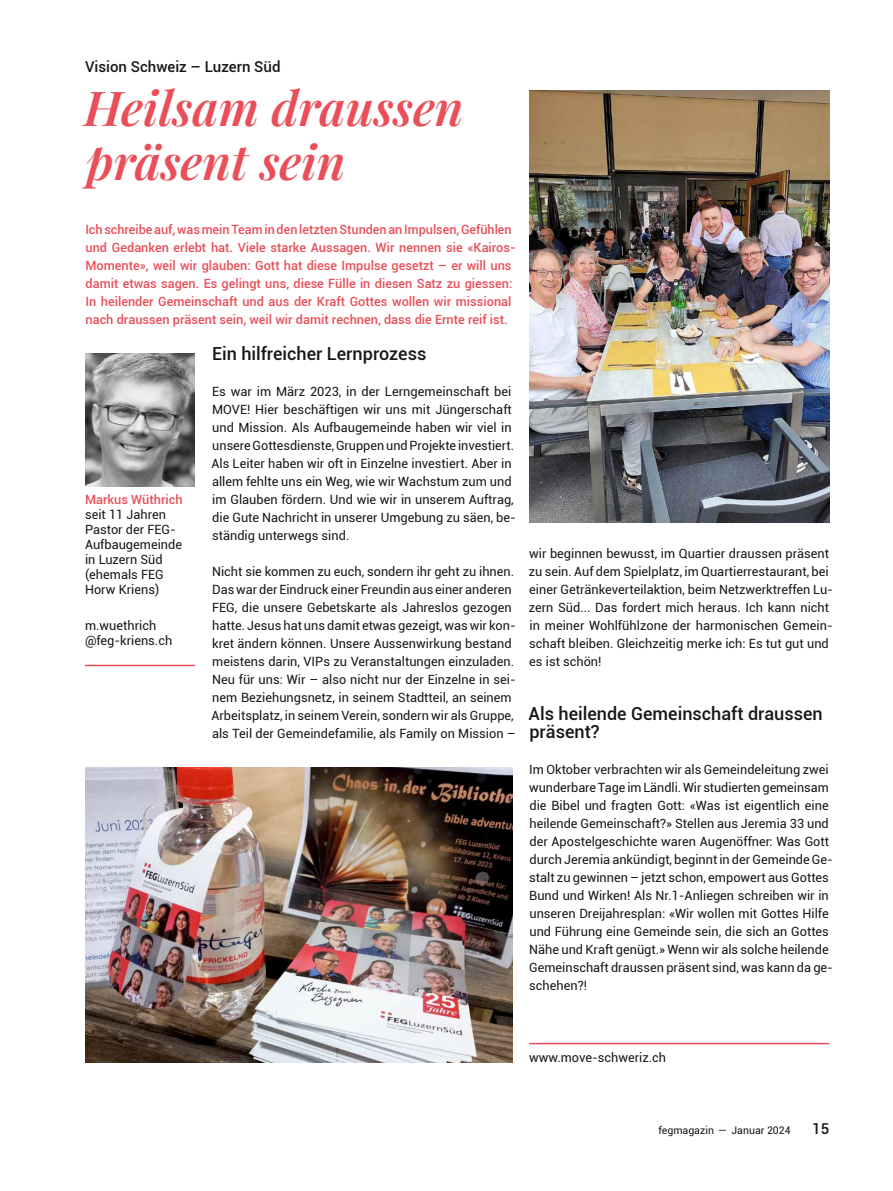
<style>
.page{position:relative;width:893px;height:1191px;background:#fff}
.page>*{position:absolute;margin:0;border:0;box-sizing:border-box;transform-origin:0 0}
.t1{font:italic 600 48px/54px "Playfair Display";color:#ea4f59}
.t2{font:500 18px/18px "Roboto";color:#181716}
.t3{font:500 15px "Roboto";color:#181716}
.t4{font:12.75px/18px "Roboto";color:#181716}
.t5{font:500 12.75px/18px "Roboto";color:#ea4f59}
.t6{font:10.5px "Roboto";color:#181716}
</style>
<div class="page">
<img style="left:85px;top:353px;width:110px;height:133px">
<img style="left:529px;top:90px;width:300px;height:432px">
<img style="left:85px;top:767px;width:427px;height:295px">
<hr style="left:529px;top:1042px;width:300px;height:2px;background:#ea4f59">
<hr style="left:85px;top:665px;width:110px;height:1px;background:#ea4f59">
<p class="t3" style="left:85px;top:56px;width:197px">Vision Schweiz – Luzern Süd</p>
<h1 class="t1" style="left:84px;top:77px;width:381px">Heilsam draussen präsent sein</h1>
<p class="t5" style="left:85px;top:220px;width:432px">Ich schreibe auf, was mein Team in den letzten Stunden an Impulsen, Gefühlen und Gedanken erlebt hat. Viele starke Aussagen. Wir nennen sie «Kairos-Momente», weil wir glauben: Gott hat diese Impulse gesetzt – er will uns damit etwas sagen. Es gelingt uns, diese Fülle in diesen Satz zu giessen:<br>In heilender Gemeinschaft und aus der Kraft Gottes wollen wir missional nach draussen präsent sein, weil wir damit rechnen, dass die Ernte reif ist.</p>
<h2 class="t2" style="left:212px;top:344px;width:216px">Ein hilfreicher Lernprozess</h2>
<p class="t4" style="left:211px;top:382px;width:306px">Es war im März 2023, in der Lerngemeinschaft bei MOVE! Hier beschäftigen wir uns mit Jüngerschaft und Mission. Als Aufbaugemeinde haben wir viel in unsere Gottesdienste, Gruppen und Projekte investiert.<br>Als Leiter haben wir oft in Einzelne investiert. Aber in allem fehlte uns ein Weg, wie wir Wachstum zum und im Glauben fördern. Und wie wir in unserem Auftrag, die Gute Nachricht in unserer Umgebung zu säen, be&shy;ständig unterwegs sind.</p>
<p class="t4" style="left:211px;top:562px;width:306px">Nicht sie kommen zu euch, sondern ihr geht zu ihnen.<br>Das war der Eindruck einer Freundin aus einer anderen FEG, die unsere Gebetskarte als Jahreslos gezogen hatte. Jesus hat uns damit etwas gezeigt, was wir kon&shy;kret ändern können. Unsere Aussenwirkung bestand meistens darin, VIPs zu Veranstaltungen einzuladen.<br>Neu für uns: Wir – also nicht nur der Einzelne in sei&shy;nem Beziehungsnetz, in seinem Stadtteil, an seinem Arbeitsplatz, in seinem Verein, sondern wir als Gruppe, als Teil der Gemeindefamilie, als Family on Mission –</p>
<p class="t5" style="left:85px;top:490px;width:99px">Markus Wüthrich</p>
<p class="t4" style="left:85px;top:507px;width:99px;line-height:15px">seit 11 Jahren<br>Pastor der FEG-<br>Aufbaugemeinde in Luzern Süd (ehemals FEG<br>Horw Kriens)</p>
<p class="t4" style="left:85px;top:617px;width:89px;line-height:15px">m.wuethrich @feg-kriens.ch</p>
<p class="t4" style="left:529px;top:544px;width:306px">wir beginnen bewusst, im Quartier draussen präsent zu sein. Auf dem Spielplatz, im Quartierrestaurant, bei einer Getränkeverteilaktion, beim Netzwerktreffen Lu&shy;zern Süd... Das fordert mich heraus. Ich kann nicht in meiner Wohlfühlzone der harmonischen Gemein&shy;schaft bleiben. Gleichzeitig merke ich: Es tut gut und es ist schön!</p>
<h2 class="t2" style="left:529px;top:704px;width:296px">Als heilende Gemeinschaft draussen präsent?</h2>
<p class="t4" style="left:529px;top:760px;width:305px">Im Oktober verbrachten wir als Gemeindeleitung zwei wunderbare Tage im Ländli. Wir studierten gemeinsam die Bibel und fragten Gott: «Was ist eigentlich eine heilende Gemeinschaft?» Stellen aus Jeremia 33 und der Apostelgeschichte waren Augenöffner: Was Gott durch Jeremia ankündigt, beginnt in der Gemeinde Ge&shy;stalt zu gewinnen – jetzt schon, empowert aus Gottes Bund und Wirken! Als Nr.1-Anliegen schreiben wir in unseren Dreijahresplan: «Wir wollen mit Gottes Hilfe und Führung eine Gemeinde sein, die sich an Gottes Nähe und Kraft genügt.» Wenn wir als solche heilende Gemeinschaft draussen präsent sind, was kann da ge&shy;schehen?!</p>
<p class="t4" style="left:529px;top:1048px;width:138px">www.move-schweriz.ch</p>
<p class="t6" style="left:659px;top:1123px;width:134px">fegmagazin — Januar 2024</p>
<p class="t3" style="left:812px;top:1118px;width:19px">15</p>
</div>
